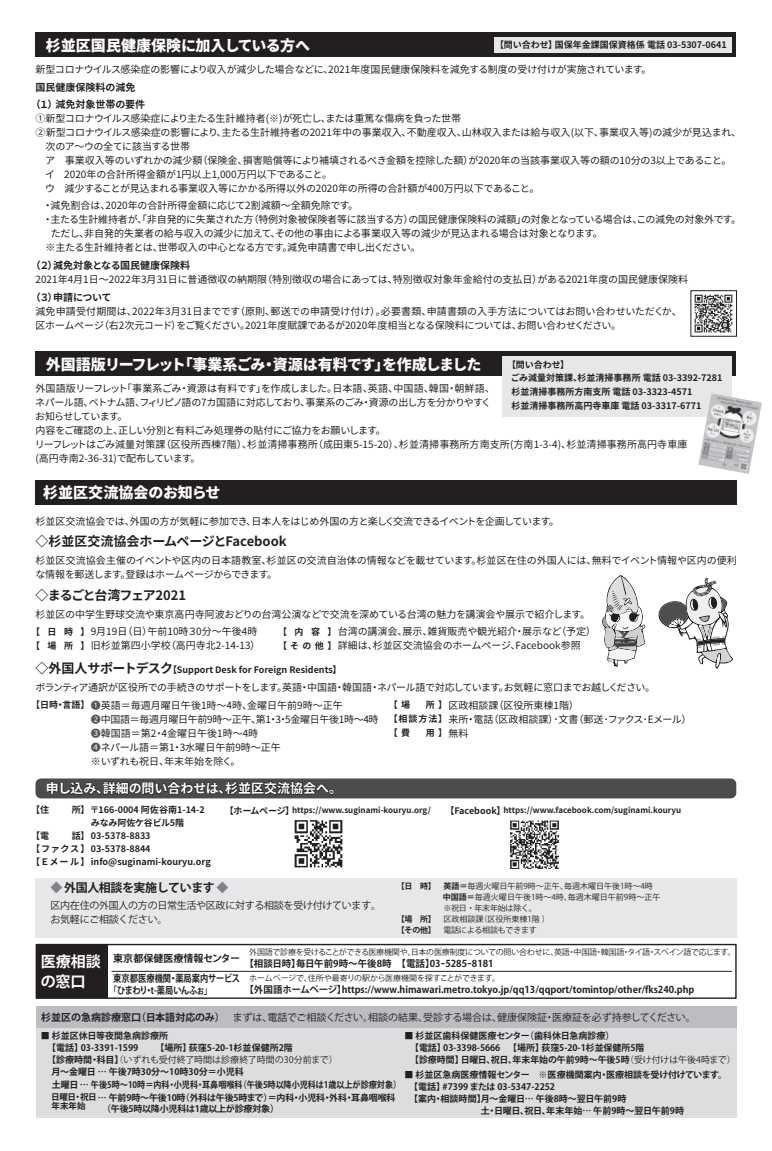
<style>
.page{position:relative;width:772px;height:1151px;background:#fff}
.page>*{position:absolute;margin:0;border:0;box-sizing:border-box;transform-origin:0 0}
.t1{font:900 15px "Noto Sans CJ Kjp";letter-spacing:-.05em;color:#fff}
.t2{font:900 15px "Noto Sans CJ Kjp";letter-spacing:-.005em;color:#fff}
.t3{font:700 15px/20px "Koz Go Pr 6 N";color:#fff}
.t4{font:700 13px "Noto Sans CJ Kjp";color:#fff}
.t5{font:700 13px "Noto Sans CJ Kjp";letter-spacing:-.015em;color:#231f20}
.t6{font:700 13px "Noto Sans CJ Kjp";letter-spacing:-.07em;color:#231f20}
.t7{font:700 12px "Koz Go Pr 6 N";letter-spacing:-.04em;color:#231f20}
.t8{font:10px/14px "Noto Sans CJ Kjp";letter-spacing:-.01em;color:#231f20}
.t9{font:10px "Noto Sans CJ Kjp";letter-spacing:-.03em;color:#231f20}
.t10{font:10px "Koz Go Pr 6 N";color:#231f20}
.t11{font:700 10px/17px "Noto Sans CJ Kjp";color:#231f20;text-align:center}
.t12{font:10px/14.5px "Koz Go Pr 6 N";letter-spacing:-.03em;color:#231f20}
.t13{font:700 10px "Koz Go Pr 6 N";color:#231f20}
.t14{font:700 10px/12px "Koz Go Pr 6 N";color:#231f20;scale:.83 1}
.t15{font:10px "Noto Sans CJ Kjp";letter-spacing:-.045em;color:#231f20}
.t16{font:700 9.5px "Koz Go Pr 6 N";color:#231f20}
.t17{font:700 9px/12px "Koz Go Pr 6 N";color:#231f20}
.t18{font:700 9px/14px "Noto Sans CJ Kjp";color:#231f20}
.t19{font:700 9px/13px "Koz Go Pr 6 N";letter-spacing:-.02em;color:#231f20}
.t20{font:9px "Koz Go Pr 6 N";color:#231f20}
.t21{font:700 9px "Noto Sans CJ Kjp";letter-spacing:-.02em;color:#231f20}
.t22{font:700 8.5px "Koz Go Pr 6 N";color:#231f20}
.t23{font:8px "Koz Go Pr 6 N";letter-spacing:-.025em;color:#231f20}
.t24{font:700 8px "Noto Sans CJ Kjp";color:#231f20}
.t25{font:8px "Koz Go Pr 6 N";color:#231f20}
.s1{font-size:13px}
.s2{font-weight:700;font-size:9px}
.s3{color:#57585a}
.s4{font-size:9px}
.s5{color:#808285}
.s6{font-weight:700}
.s7{font-weight:400}
.s8{font-size:8.5px}
</style>
<div class="page">
<div style="left:36px;top:1022px;width:700px;height:96px;background:#dcdddf"></div>
<div style="left:36px;top:1007px;width:700px;height:21px;background:#bcbdc0"></div>
<div style="left:36px;top:944px;width:71px;height:54px;background:#231f20"></div>
<div style="left:36px;top:944px;width:700px;height:55px;border:1px solid #231f20"></div>
<hr style="left:112px;top:971px;width:619px;height:1px;background:#231f20">
<div style="left:35px;top:878px;width:701px;height:59px;background:#e6e7e9"></div>
<div style="left:35px;top:778px;width:700px;height:20px;background:#4b4c4d;border-radius:6px"></div>
<svg style="left:46px;top:778px;width:289px;height:21px"></svg>
<img style="left:510px;top:820px;width:49px;height:49px">
<img style="left:294px;top:820px;width:49px;height:48px">
<div style="left:35px;top:480px;width:701px;height:25px;background:#231f20"></div>
<img style="left:694px;top:294px;width:39px;height:39px">
<div style="left:690px;top:290px;width:46px;height:47px;border:1px solid #231f20"></div>
<div style="left:35px;top:33px;width:701px;height:24px;background:#231f20"></div>
<div style="left:493px;top:38px;width:238px;height:15px;background:#e6e7e9"></div>
<div style="left:35px;top:351px;width:701px;height:25px;background:#231f20"></div>
<div style="left:501px;top:356px;width:230px;height:61px;background:#e6e7e9"></div>
<svg style="left:658px;top:578px;width:74px;height:91px"></svg>
<svg style="left:602px;top:575px;width:42px;height:92px"></svg>
<img style="left:698px;top:393px;width:63px;height:81px">
<h1 class="t2" style="left:46px;top:37px;width:265px">杉並区国民健康保険に加入している方へ</h1>
<p class="t18" style="left:494px;top:38px;width:233px">【問い合わせ】国保年金課国保資格係 電話 03-5307-0641</p>
<p class="t8" style="left:35px;top:63px;width:617px">新型コロナウイルス感染症の影響により収入が減少した場合などに、2021年度国民健康保険料を減免する制度の受け付けが実施されています。</p>
<p class="t11" style="left:31px;top:79px;width:116px">国民健康保険料の減免<br>（１）減免対象世帯の要件</p>
<p class="t8" style="left:35px;top:111px;width:427px">①新型コロナウイルス感染症により主たる生計維持者(※)が死亡し、または重篤な傷病を負った世帯</p>
<p class="t8" style="left:35px;top:125px;width:706px">②新型コロナウイルス感染症の影響により、主たる生計維持者の2021年中の事業収入、不動産収入、山林収入または給与収入(以下、事業収入等)の減少が見込まれ、</p>
<p class="t15" style="left:45px;top:140px;width:146px">次のア～ウの全てに該当する世帯</p>
<p class="t8" style="left:45px;top:153px;width:687px">ア　事業収入等のいずれかの減少額（保険金、損害賠償等により補填されるべき金額を控除した額）が2020年の当該事業収入等の額の10分の3以上であること。</p>
<p class="t8" style="left:45px;top:167px;width:288px">イ　2020年の合計所得金額が1円以上1,000万円以下であること。</p>
<p class="t8" style="left:45px;top:181px;width:495px">ウ　減少することが見込まれる事業収入等にかかる所得以外の2020年の所得の合計額が400万円以下であること。</p>
<p class="t8" style="left:43px;top:198px;width:316px">・減免割合は、2020年の合計所得金額に応じて2割減額～全額免除です。</p>
<p class="t8" style="left:43px;top:212px;width:699px">・主たる生計維持者が、「非自発的に失業された方（特例対象被保険者等に該当する方）の国民健康保険料の減額」の対象となっている場合は、この減免の対象外です。</p>
<p class="t8" style="left:51px;top:226px;width:553px">ただし、非自発的失業者の給与収入の減少に加えて、その他の事由による事業収入等の減少が見込まれる場合は対象となります。</p>
<p class="t9" style="left:45px;top:241px;width:376px">※主たる生計維持者とは、世帯収入の中心となる方です。減免申請書で申し出ください。</p>
<p class="t11" style="left:31px;top:257px;width:161px">（２）減免対象となる国民健康保険料</p>
<p class="t8" style="left:35px;top:272px;width:653px">2021年4月1日～2022年3月31日に普通徴収の納期限（特別徴収の場合にあっては、特別徴収対象年金給付の支払日）がある2021年度の国民健康保険料</p>
<p class="t11" style="left:31px;top:289px;width:82px">（３）申請について</p>
<p class="t8" style="left:35px;top:304px;width:647px">減免申請受付期間は、2022年3月31日までです（原則、郵送での申請受け付け）。必要書類、申請書類の入手方法についてはお問い合わせいただくか、区ホームページ（右2次元コード）をご覧ください。2021年度賦課であるが2020年度相当となる保険料については、お問い合わせください。</p>
<h1 class="t1" style="left:46px;top:356px;width:436px">外国語版リーフレット「事業系ごみ・資源は有料です」を作成しました</h1>
<p class="t18" style="left:506px;top:358px;width:63px">【問い合わせ】</p>
<p class="t18" style="left:510px;top:371px;width:213px">ごみ減量対策課、杉並清掃事務所 電話 03-3392-7281杉並清掃事務所方南支所 電話 03-3323-4571<br>杉並清掃事務所高円寺車庫 電話 03-3317-6771</p>
<p class="t8" style="left:35px;top:381px;width:653px">外国語版リーフレット「事業系ごみ・資源は有料です」を作成しました。日本語、英語、中国語、韓国・朝鮮語、<br>ネパール語、ベトナム語、フィリピノ語の7カ国語に対応しており、事業系のごみ・資源の出し方を分かりやすく<br>お知らせしています。<br>内容をご確認の上、正しい分別と有料ごみ処理券の貼付にご協力をお願いします。<br>リーフレットはごみ減量対策課（区役所西棟7階）、杉並清掃事務所（成田東5-15-20）、杉並清掃事務所方南支所(方南1-3-4)、杉並清掃事務所高円寺車庫(高円寺南2-36-31)で配布しています。</p>
<h1 class="t2" style="left:43px;top:484px;width:178px">杉並区交流協会のお知らせ</h1>
<p class="t9" style="left:35px;top:516px;width:524px">杉並区交流協会では、外国の方が気軽に参加でき、日本人をはじめ外国の方と楽しく交流できるイベントを企画しています。</p>
<h2 class="t5" style="left:35px;top:534px;width:253px">◇杉並区交流協会ホームページとFacebook</h2>
<p class="t8" style="left:35px;top:553px;width:702px">杉並区交流協会主催のイベントや区内の日本語教室、杉並区の交流自治体の情報などを載せています。杉並区在住の外国人には、無料でイベント情報や区内の便利な情報を郵送します。登録はホームページからできます。</p>
<h2 class="t6" style="left:35px;top:588px;width:152px">◇まるごと台湾フェア2021</h2>
<p class="t8" style="left:35px;top:607px;width:556px">杉並区の中学生野球交流や東京高円寺阿波おどりの台湾公演などで交流を深めている台湾の魅力を講演会や展示で紹介します。</p>
<p class="t18" style="left:31px;top:624px;width:60px">【日時】【場所】</p>
<p class="t8" style="left:91px;top:625px;width:171px">9月19日（日）午前10時３0分～午後4時旧杉並第四小学校（高円寺北2-14-13）</p>
<p class="t18" style="left:278px;top:624px;width:60px">【内容】【その他】</p>
<p class="t8" style="left:337px;top:625px;width:259px">台湾の講演会、展示、雑貨販売や観光紹介・展示など（予定）詳細は、杉並区交流協会のホームページ、Facebook参照</p>
<p class="t18" style="left:35px;top:663px;width:307px"><span class="s1">◇外国人サポートデスク</span>【Support Desk for Foreign Residents】</p>
<p class="t8" style="left:31px;top:678px;width:625px;line-height:18px;text-indent:4px">ボランティア通訳が区役所での手続きのサポートをします。英語・中国語・韓国語・ネパール語で対応しています。お気軽に窓口までお越しください。<span class="s2">【日時・言語】</span><span class="s3">❶</span>英語＝毎週月曜日午後1時～4時、金曜日午前9時～正午　</p>
<p class="t8" style="left:91px;top:712px;width:289px"><span class="s3">❷</span>中国語＝毎週月曜日午前9時～正午、第1・3・5金曜日午後1時～4時<br><span class="s3">❸</span>韓国語＝第2・4金曜日午後1時～4時　<br><span class="s3">❹</span>ネパール語＝第1・3水曜日午前9時～正午<br>※いずれも祝日、年末年始を除く。</p>
<p class="t18" style="left:388px;top:698px;width:60px;text-align:justify">【場　所】【相談方法】【費　用】</p>
<p class="t8" style="left:448px;top:698px;width:244px">区政相談課（区役所東棟1階）<br>来所・電話（区政相談課）･文書（郵送･ファクス･Eメール）無料</p>
<h2 class="t4" style="left:46px;top:781px;width:297px">申し込み、詳細の問い合わせは、杉並区交流協会へ。</h2>
<p class="t18" style="left:31px;top:803px;width:19px">【住</p>
<p class="t18" style="left:72px;top:803px;width:135px">所】〒166-0004 阿佐谷南1-14-2</p>
<p class="t18" style="left:31px;top:829px;width:19px">【電</p>
<p class="t21" style="left:91px;top:818px;width:95px">みなみ阿佐ケ谷ビル5階</p>
<p class="t18" style="left:31px;top:830px;width:181px;line-height:13px;text-indent:40px">話】 03-5378-8833<br>【ファクス】03-5378-8844<br>【Ｅメール】 info@suginami-kouryu.org</p>
<p class="t24" style="left:225px;top:806px;width:207px"><span class="s4">【ホームページ】</span>https://www.suginami-kouryu.org/</p>
<p class="t24" style="left:445px;top:806px;width:237px"><span class="s4">【Facebook】</span>https://www.facebook.com/suginami.kouryu</p>
<p class="t7" style="left:50px;top:881px;width:179px"><span class="s5">◆</span> 外国人相談を実施しています <span class="s5">◆</span></p>
<p class="t12" style="left:50px;top:898px;width:332px">区内在住の外国人の方の日常生活や区政に対する相談を受け付けています。お気軽にご相談ください。</p>
<p class="t25" style="left:396px;top:881px;width:257px"><span class="s6">【日　時】 英語＝</span>毎週火曜日午前9時～正午、毎週木曜日午後1時～4時</p>
<p class="t25" style="left:442px;top:892px;width:219px"><span class="s6">中国語＝</span>毎週火曜日午後1時～4時、毎週木曜日午前9時～正午</p>
<p class="t23" style="left:443px;top:903px;width:95px">※祝日・年末年始は除く。</p>
<p class="t25" style="left:396px;top:914px;width:154px"><span class="s6">【場　所】</span> 区政相談課（区役所東棟1階 ）</p>
<p class="t23" style="left:396px;top:925px;width:141px"><span class="s6">【その他】</span> 電話による相談もできます</p>
<p class="t23" style="left:249px;top:947px;width:487px">外国語で診療を受けることができる医療機関や、日本の医療制度についての問い合わせに、英語・中国語・韓国語・タイ語・スペイン語で応じます。</p>
<h1 class="t3" style="left:41px;top:952px;width:62px">医療相談の窓口</h1>
<p class="t13" style="left:113px;top:953px;width:128px">東京都保健医療情報センター</p>
<p class="t16" style="left:244px;top:958px;width:250px">【相談日時】毎日午前9時～午後8時　【電話】03ｰ5285ｰ8181</p>
<p class="t14" style="left:109px;top:972px;width:159px;text-indent:4px">東京都医療機関・薬局案内サービス「ひまわり・t-薬局いんふぉ」</p>
<p class="t23" style="left:249px;top:973px;width:252px">ホームページで、住所や最寄りの駅から医療機関を探すことができます。</p>
<p class="t16" style="left:244px;top:985px;width:451px">【外国語ホームページ】https://www.himawari.metro.tokyo.jp/qq13/qqport/tomintop/other/fks240.php</p>
<p class="t10" style="left:233px;top:1012px;width:464px">まずは、電話でご相談ください。相談の結果、受診する場合は、健康保険証・医療証を必ず持参してください。</p>
<p class="t13" style="left:41px;top:1012px;width:185px">杉並区の急病診療窓口（日本語対応のみ）</p>
<p class="t17" style="left:47px;top:1030px;width:122px;line-height:11.7px;text-indent:-6px">■ 杉並区休日等夜間急病診療所【電話】03-3391-1599</p>
<p class="t17" style="left:410px;top:1030px;width:327px;text-indent:-6px">■ 杉並区歯科保健医療センター（歯科休日急病診療）<br>【電話】03-3398-5666 【場所】荻窪5-20-1杉並保健所5階<br>【診療時間】日曜日、祝日、年末年始の午前9時～午後5時<span class="s7">（受け付けは午後4時まで）</span></p>
<p class="t17" style="left:155px;top:1042px;width:139px">【場所】荻窪5-20-1杉並保健所2階</p>
<p class="t20" style="left:47px;top:1054px;width:292px"><span class="s6">【診療時間・科目】</span>（いずれも受付終了時間は診療終了時間の30分前まで）</p>
<p class="t17" style="left:51px;top:1066px;width:194px">月～金曜日 … 午後7時30分～10時30分＝小児科</p>
<p class="t19" style="left:51px;top:1078px;width:351px">土曜日 … 午後5時～10時＝内科・小児科・耳鼻咽喉科（午後5時以降小児科は1歳以上が診療対象）<span class="s8">日曜日・祝日</span> … 午前9時～午後10時（外科は午後5時まで）＝内科・小児科・外科・耳鼻咽喉科</p>
<p class="t22" style="left:52px;top:1101px;width:35px">年末年始</p>
<p class="t17" style="left:404px;top:1069px;width:324px">■ 杉並区急病医療情報センター　※医療機関案内・医療相談を受け付けています。</p>
<p class="t17" style="left:409px;top:1081px;width:147px">【電話】#7399 または 03-5347-2252</p>
<p class="t17" style="left:409px;top:1093px;width:219px">【案内・相談時間】月～金曜日 … 午後8時～翌日午前9時</p>
<p class="t17" style="left:413px;top:1105px;width:272px">　 　　　　　　土・日曜日、祝日、年末年始… 午前9時～翌日午前9時</p>
<p class="t19" style="left:102px;top:1102px;width:178px">（午後5時以降小児科は1歳以上が診療対象）</p>
</div>
